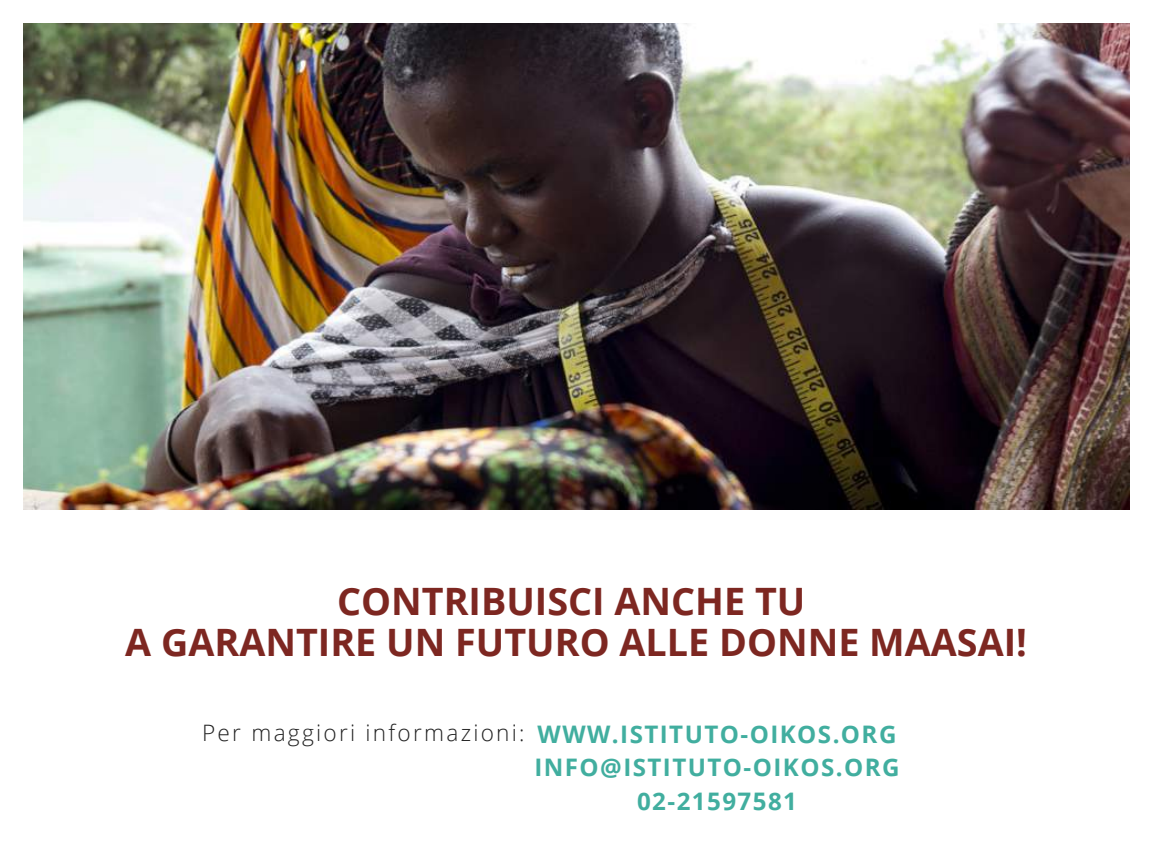
<style>
.page{position:relative;width:1152px;height:864px;background:#fff}
.page>*{position:absolute;margin:0;border:0;box-sizing:border-box;transform-origin:0 0}
.t1{font:700 37.8px/40.5px "Open Sans";color:#7d2721;text-align:center}
.t2{font:700 24.15px/33.8px "Open Sans";letter-spacing:.06em;color:#41ae9f;text-align:center}
.t3{font:300 22.65px "Open Sans";letter-spacing:.1em;color:#222}
.s1{font-weight:700;font-size:24.15px;color:#41ae9f}
</style>
<div class="page">
<img style="left:24px;top:24px;width:1106px;height:486px">
<p class="t1" style="left:125px;top:580px;width:903px">CONTRIBUISCI ANCHE TU<br>A GARANTIRE UN FUTURO ALLE DONNE MAASAI!</p>
<p class="t3" style="left:202px;top:717px;width:696px">Per maggiori informazioni: <span class="s1">WWW.ISTITUTO-OIKOS.ORG</span></p>
<p class="t2" style="left:534px;top:750px;width:367px">INFO@ISTITUTO-OIKOS.ORG<br>02-21597581</p>
</div>
